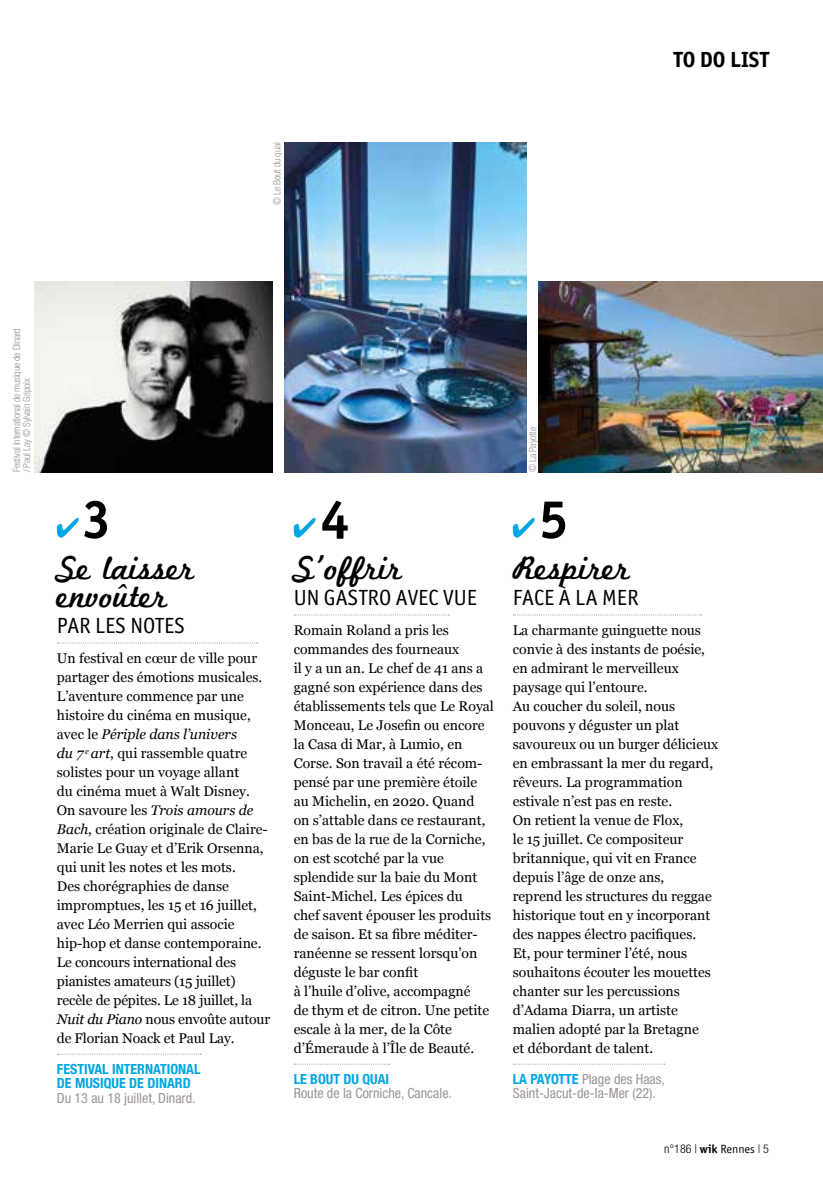
<style>
.page{position:relative;width:823px;height:1191px;background:#fff}
.page>*{position:absolute;margin:0;border:0;box-sizing:border-box;transform-origin:0 0}
.t1{font:700 54px "Officina Sans ITC Pro";color:#000}
.t2{font:34px/28px "Marketing Script";color:#000}
.t3{font:22px "Officina Sans ITC Pro";color:#000}
.t4{font:700 22px "Officina Sans ITC Pro";color:#000}
.t5{font:14px/19px "Georgia";color:#000}
.t6{font:condensed 14px/14px "Helvetica Neue";color:#9c9494}
.t7{font:700 condensed 14px/14px "Helvetica Neue";color:#00a6e2}
.t8{font:300 condensed 12px "Helvetica Neue";color:#000}
.t9{font:300 condensed 10px/10px "Helvetica Neue";letter-spacing:-.02em;color:#9c9494}
.s1{font-style:italic}
.s2{font-weight:700;color:#00a6e2}
.s3{font-family:"Officina Sans ITC Pro";font-weight:700;font-stretch:normal}
.s4{font-family:"Officina Sans ITC Pro";font-weight:400;font-stretch:normal}
</style>
<div class="page">
<svg style="left:57px;top:642px;width:200px;height:1px"></svg>
<svg style="left:57px;top:1053px;width:144px;height:1px"></svg>
<svg style="left:57px;top:518px;width:22px;height:20px"></svg>
<svg style="left:513px;top:614px;width:188px;height:1px"></svg>
<svg style="left:513px;top:1063px;width:151px;height:1px"></svg>
<svg style="left:512px;top:518px;width:22px;height:20px"></svg>
<svg style="left:294px;top:614px;width:155px;height:1px"></svg>
<svg style="left:294px;top:1063px;width:95px;height:1px"></svg>
<svg style="left:293px;top:518px;width:22px;height:20px"></svg>
<img style="left:34px;top:281px;width:238px;height:191px">
<img style="left:538px;top:281px;width:284px;height:191px">
<img style="left:284px;top:142px;width:242px;height:330px">
<p class="t9" style="left:271px;top:205px;width:64px;rotate:-90deg">© Le Bout du quai</p>
<h3 class="t4" style="left:673px;top:46px;width:97px">TO DO LIST</h3>
<p class="t9" style="left:12px;top:472px;width:146px;rotate:-90deg">Festival international de musique de Dinard / Paul Lay © Sylvain Gripoix</p>
<h1 class="t1" style="left:84px;top:486px;width:27px">3</h1>
<h2 class="t2" style="left:57px;top:556px;width:139px">Se laisser envoûter</h2>
<h3 class="t3" style="left:57px;top:612px;width:129px">PAR LES NOTES</h3>
<p class="t5" style="left:57px;top:648px;width:215px">Un festival en cœur de ville pour partager des émotions musicales.<br>L’aventure commence par une histoire du cinéma en musique, avec le <span class="s1">Périple dans l’univers<br>du 7</span> <sup>e</sup> <span class="s1">art</span>, qui rassemble quatre solistes pour un voyage allant<br>du cinéma muet à Walt Disney.<br>On savoure les <span class="s1">Trois amours de<br>Bach</span>, création originale de Claire-<br>Marie Le Guay et d’Erik Orsenna, qui unit les notes et les mots.<br>Des chorégraphies de danse impromptues, les 15 et 16 juillet, avec Léo Merrien qui associe hip-hop et danse contemporaine.<br>Le concours international des pianistes amateurs (15 juillet) recèle de pépites. Le 18 juillet, la<br><span class="s1">Nuit du Piano</span> nous envoûte autour de Florian Noack et Paul Lay.</p>
<p class="t7" style="left:57px;top:1062px;width:145px">FESTIVAL INTERNATIONAL<br>DE MUSIQUE DE DINARD</p>
<p class="t6" style="left:57px;top:1090px;width:140px">Du 13 au 18 juillet, Dinard.</p>
<h1 class="t1" style="left:320px;top:486px;width:30px">4</h1>
<h2 class="t2" style="left:293px;top:556px;width:110px">S’offrir</h2>
<h3 class="t3" style="left:293px;top:584px;width:185px">UN GASTRO AVEC VUE</h3>
<p class="t5" style="left:293px;top:620px;width:202px">Romain Roland a pris les commandes des fourneaux<br>il y a un an. Le chef de 41 ans a gagné son expérience dans des établissements tels que Le Royal<br>Monceau, Le Josefin ou encore la Casa di Mar, à Lumio, en<br>Corse. Son travail a été récom&shy;pensé par une première étoile au Michelin, en 2020. Quand<br>on s’attable dans ce restaurant, en bas de la rue de la Corniche, on est scotché par la vue splendide sur la baie du Mont<br>Saint-Michel. Les épices du<br>chef savent épouser les produits de saison. Et sa fibre méditer&shy;ranéenne se ressent lorsqu’on déguste le bar confit<br>à l’huile d’olive, accompagné<br>de thym et de citron. Une petite escale à la mer, de la Côte d’Émeraude à l’Île de Beauté.</p>
<p class="t7" style="left:293px;top:1072px;width:97px">LE BOUT DU QUAI</p>
<p class="t6" style="left:293px;top:1086px;width:160px">Route de la Corniche, Cancale.</p>
<p class="t9" style="left:527px;top:472px;width:47px;rotate:-90deg">© La Payotte</p>
<h1 class="t1" style="left:539px;top:486px;width:29px">5</h1>
<h2 class="t2" style="left:512px;top:556px;width:118px">Respirer</h2>
<h3 class="t3" style="left:512px;top:584px;width:127px">FACE À LA MER</h3>
<p class="t5" style="left:512px;top:620px;width:207px">La charmante guinguette nous convie à des instants de poésie, en admirant le merveilleux paysage qui l’entoure.<br>Au coucher du soleil, nous pouvons y déguster un plat savoureux ou un burger délicieux en embrassant la mer du regard, rêveurs. La programmation estivale n’est pas en reste.<br>On retient la venue de Flox,<br>le 15 juillet. Ce compositeur britannique, qui vit en France depuis l’âge de onze ans,<br>reprend les structures du reggae historique tout en y incorporant des nappes électro pacifiques.<br>Et, pour terminer l’été, nous souhaitons écouter les mouettes chanter sur les percussions d’Adama Diarra, un artiste malien adopté par la Bretagne<br>et débordant de talent.</p>
<p class="t6" style="left:512px;top:1072px;width:153px"><span class="s2">LA PAYOTTE</span> Plage des Haas,<br>Saint-Jacut-de-la-Mer (22).</p>
<p class="t8" style="left:663px;top:1141px;width:106px">n°186 | <span class="s3">wik</span> <span class="s4">Rennes</span> | 5</p>
</div>
